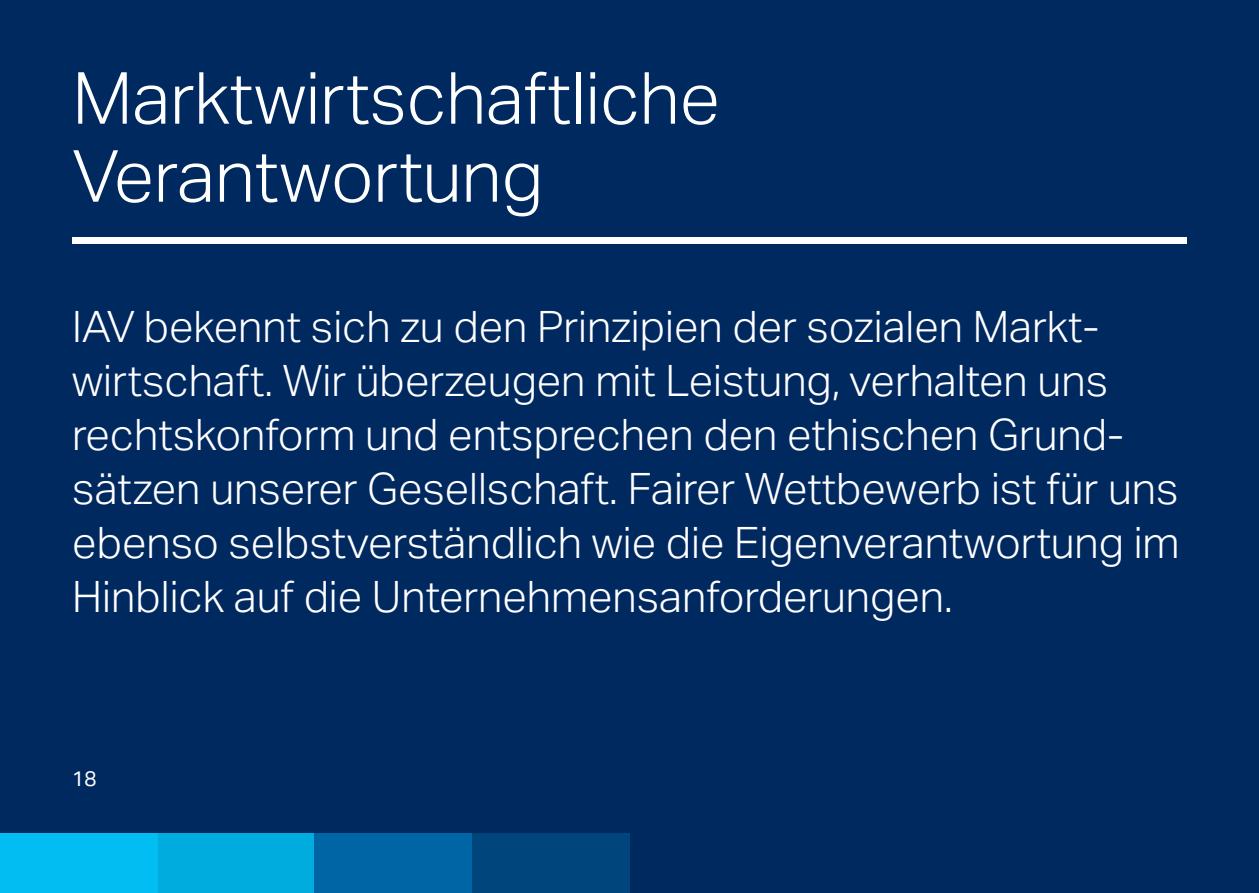
<style>
.page{position:relative;width:1259px;height:893px;background:#002960}
.page>*{position:absolute;margin:0;border:0;box-sizing:border-box;transform-origin:0 0}
.t1{font:300 72px/78px "Aktiv Grotesk Corp";color:#fff}
.t2{font:300 43.5px/54px "Aktiv Grotesk Corp";color:#fff}
.t3{font:21px "Aktiv Grotesk Corp";color:#fff}
</style>
<div class="page">
<div style="left:72px;top:237px;width:1114px;height:7px;background:#fff"></div>
<div style="left:157px;top:833px;width:158px;height:60px;background:#00acdd"></div>
<div style="left:0;top:833px;width:157px;height:60px;background:#01bdf2"></div>
<div style="left:315px;top:833px;width:157px;height:60px;background:#0065a4"></div>
<div style="left:472px;top:833px;width:157px;height:60px;background:#00467c"></div>
<h1 class="t1" style="left:72px;top:59px;width:649px">Marktwirtschaftliche<br>Verantwortung</h1>
<p class="t2" style="left:72px;top:300px;width:1109px">IAV bekennt sich zu den Prinzipien der sozialen Markt&shy;wirtschaft. Wir überzeugen mit Leistung, verhalten uns rechtskonform und entsprechen den ethischen Grund&shy;sätzen unserer Gesellschaft. Fairer Wettbewerb ist für uns ebenso selbstverständlich wie die Eigenverantwortung im Hinblick auf die Unternehmensanforderungen.</p>
<p class="t3" style="left:72px;top:766px;width:26px">18</p>
</div>
